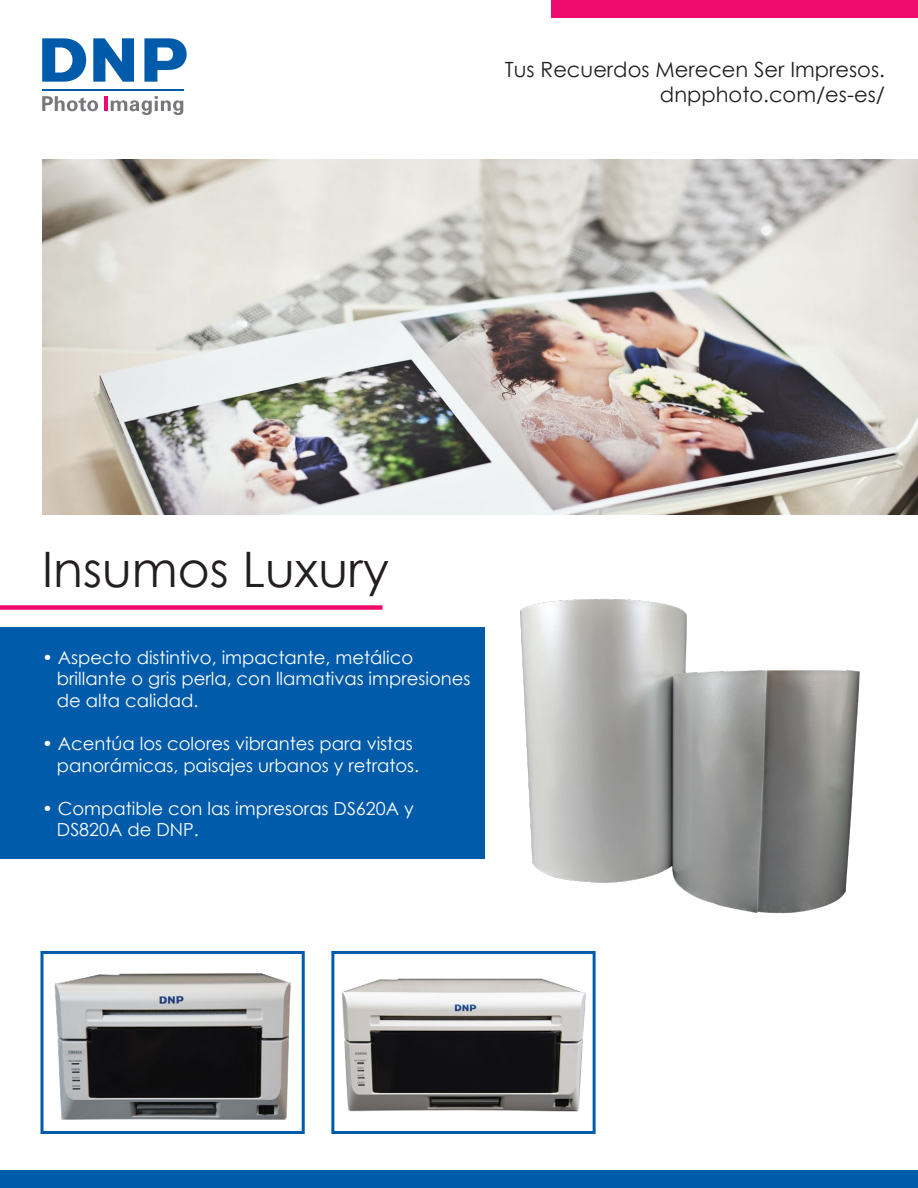
<style>
.page{position:relative;width:918px;height:1188px;background:#fff}
.page>*{position:absolute;margin:0;border:0;box-sizing:border-box;transform-origin:0 0}
.t1{font:48.9px "Century Gothic";color:#231f20}
.t2{font:21px/25.2px "Century Gothic";color:#231f20;text-align:right}
.t3{font:18px/21.6px "Century Gothic";color:#fff}
</style>
<div class="page">
<img style="left:42px;top:159px;width:876px;height:355px">
<div style="left:331px;top:951px;width:265px;height:183px;border:3px solid #005baa"></div>
<div style="left:0;top:627px;width:484px;height:231px;background:#005baa"></div>
<svg style="left:42px;top:38px;width:44px;height:44px"></svg>
<svg style="left:93px;top:38px;width:41px;height:44px"></svg>
<svg style="left:144px;top:38px;width:43px;height:44px"></svg>
<hr style="left:42px;top:90px;width:142px;height:1px;background:#005baa">
<svg style="left:42px;top:96px;width:56px;height:15px"></svg>
<hr style="left:104px;top:96px;width:4px;height:15px;background:#ed0c6e">
<svg style="left:111px;top:96px;width:72px;height:19px"></svg>
<div style="left:0;top:1170px;width:918px;height:18px;background:#005baa"></div>
<div style="left:552px;top:0;width:366px;height:18px;background:#ed0c6e"></div>
<div style="left:0;top:605px;width:382px;height:5px;background:#ed0c6e"></div>
<div style="left:40px;top:951px;width:265px;height:183px;border:3px solid #005baa"></div>
<img style="left:54px;top:973px;width:237px;height:147px">
<img style="left:520px;top:598px;width:340px;height:316px">
<img style="left:331px;top:968px;width:262px;height:154px">
<p class="t2" style="left:505px;top:56px;width:382px">Tus Recuerdos Merecen Ser Impresos. dnpphoto.com/es-es/</p>
<h1 class="t1" style="left:42px;top:535px;width:348px">Insumos Luxury</h1>
<p class="t3" style="left:57px;top:646px;width:415px;text-indent:-15px">• Aspecto distintivo, impactante, metálico brillante o gris perla, con llamativas impresiones de alta calidad.</p>
<p class="t3" style="left:57px;top:733px;width:364px;text-indent:-15px">• Acentúa los colores vibrantes para vistas panorámicas, paisajes urbanos y retratos.</p>
<p class="t3" style="left:57px;top:797px;width:358px;text-indent:-15px">• Compatible con las impresoras DS620A y<br>DS820A de DNP.</p>
</div>
